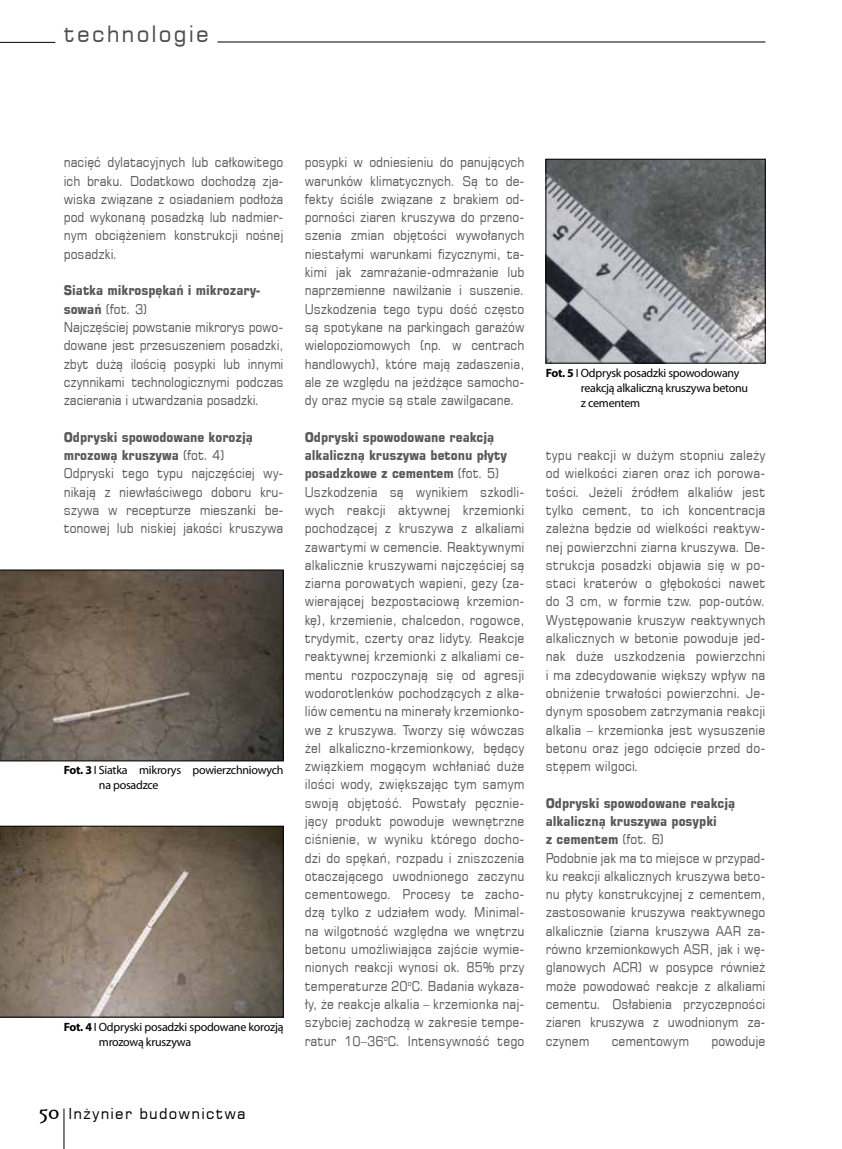
<style>
.page{position:relative;width:842px;height:1149px;background:#fff}
.page>*{position:absolute;margin:0;border:0;box-sizing:border-box;transform-origin:0 0}
.t1{font:22.5px "Square 721 TL";letter-spacing:.095em;color:#4d4d4f}
.t2{font:15px "Square 721 TL";letter-spacing:.08em;color:#000}
.t3{font:13.5px/18.3px "Square 721 TL";letter-spacing:.01em;color:#58595b;text-align:justify;scale:.9 1}
.t4{font:13.5px/18.3px "Square 721 TL";letter-spacing:-.01em;color:#58595b;scale:.9 1}
.t5{font:12px/15px "Myriad Pro";letter-spacing:-.02em;color:#000}
.s1{font-weight:700}
.s2{font-family:"High Tower Text";font-size:24px}
</style>
<div class="page">
<hr style="left:64px;top:1108px;width:1px;height:40px;background:#000">
<hr style="left:0;top:42px;width:55px;height:1px;background:#000">
<hr style="left:217px;top:42px;width:548px;height:1px;background:#000">
<svg style="left:0;top:569px;width:283px;height:191px;background:#655a4e"></svg>
<svg style="left:0;top:825px;width:283px;height:191px;background:#7f7263"></svg>
<img style="left:548px;top:161px;width:215px;height:200px">
<div style="left:546px;top:159px;width:219px;height:204px;border:1px solid #000"></div>
<h1 class="t1" style="left:64px;top:20px;width:147px">technologie</h1>
<p class="t3" style="left:64px;top:153px;width:246px">nacięć dylatacyjnych lub całkowitego ich braku. Dodatkowo dochodzą zja&shy;wiska związane z osiadaniem podłoża pod wykonaną posadzką lub nadmier&shy;nym obciążeniem konstrukcji nośnej posadzki.</p>
<p class="t4" style="left:64px;top:281px;width:246px"><span class="s1">Siatka mikrospękań i mikrozary&shy;sowań</span> (fot. 3)<br>Najczęściej powstanie mikrorys powo&shy;dowane jest przesuszeniem posadzki, zbyt dużą ilością posypki lub innymi czynnikami technologicznymi podczas zacierania i utwardzania posadzki.</p>
<p class="t3" style="left:64px;top:427px;width:246px;text-align:left"><span class="s1">Odpryski spowodowane korozją mrozową kruszywa</span> (fot. 4)<br>Odpryski tego typu najczęściej wy&shy;nikają z niewłaściwego doboru kru&shy;szywa w recepturze mieszanki be&shy;tonowej lub niskiej jakości kruszywa</p>
<p class="t5" style="left:99px;top:762px;width:186px;text-indent:-35px"><span class="s1">Fot. 3</span> Ι Siatka mikrorys powierzchniowych na posadzce</p>
<p class="t5" style="left:99px;top:1018px;width:186px;text-indent:-35px"><span class="s1">Fot. 4</span> Ι Odpryski posadzki spodowane korozją mrozową kruszywa</p>
<p class="t3" style="left:305px;top:153px;width:246px">posypki w odniesieniu do panujących warunków klimatycznych. Są to de&shy;fekty ściśle związane z brakiem od&shy;porności ziaren kruszywa do przeno&shy;szenia zmian objętości wywołanych niestałymi warunkami fizycznymi, ta&shy;kimi jak zamrażanie-odmrażanie lub naprzemienne nawilżanie i suszenie.<br>Uszkodzenia tego typu dość często są spotykane na parkingach garażów wielopoziomowych (np. w centrach handlowych), które mają zadaszenia, ale ze względu na jeżdżące samocho&shy;dy oraz mycie są stale zawilgacane.</p>
<p class="t3" style="left:305px;top:427px;width:246px;text-align:left"><span class="s1">Odpryski spowodowane reakcją alkaliczną kruszywa betonu płyty posadzkowe z cementem</span> (fot. 5)<br>Uszkodzenia są wynikiem szkodli&shy;wych reakcji aktywnej krzemionki pochodzącej z kruszywa z alkaliami zawartymi w cemencie. Reaktywnymi alkalicznie kruszywami najczęściej są ziarna porowatych wapieni, gezy (za&shy;wierającej bezpostaciową krzemion&shy;kę), krzemienie, chalcedon, rogowce, trydymit, czerty oraz lidyty. Reakcje reaktywnej krzemionki z alkaliami ce&shy;mentu rozpoczynają się od agresji wodorotlenków pochodzących z alka&shy;liów cementu na minerały krzemionko&shy;we z kruszywa. Tworzy się wówczas żel alkaliczno-krzemionkowy, będący związkiem mogącym wchłaniać duże ilości wody, zwiększając tym samym swoją objętość. Powstały pęcznie&shy;jący produkt powoduje wewnętrzne ciśnienie, w wyniku którego docho&shy;dzi do spękań, rozpadu i zniszczenia otaczającego uwodnionego zaczynu cementowego. Procesy te zacho&shy;dzą tylko z udziałem wody. Minimal&shy;na wilgotność względna we wnętrzu betonu umożliwiająca zajście wymie&shy;nionych reakcji wynosi ok. 85% przy temperaturze 20<sup>o</sup>C. Badania wykaza&shy;ły, że reakcje alkalia – krzemionka naj&shy;szybciej zachodzą w zakresie tempe&shy;ratur 10–36<sup>o</sup>C. Intensywność tego</p>
<p class="t5" style="left:581px;top:365px;width:169px;text-indent:-35px"><span class="s1">Fot. 5</span> Ι Odprysk posadzki spowodowany reakcją alkaliczną kruszywa betonu z cementem</p>
<p class="t3" style="left:546px;top:445px;width:246px">typu reakcji w dużym stopniu zależy od wielkości ziaren oraz ich porowa&shy;tości. Jeżeli źródłem alkaliów jest tylko cement, to ich koncentracja zależna będzie od wielkości reaktyw&shy;nej powierzchni ziarna kruszywa. De&shy;strukcja posadzki objawia się w po&shy;staci kraterów o głębokości nawet do 3 cm, w formie tzw. pop-outów.<br>Występowanie kruszyw reaktywnych alkalicznych w betonie powoduje jed&shy;nak duże uszkodzenia powierzchni i ma zdecydowanie większy wpływ na obniżenie trwałości powierzchni. Je&shy;dynym sposobem zatrzymania reakcji alkalia – krzemionka jest wysuszenie betonu oraz jego odcięcie przed do&shy;stępem wilgoci.</p>
<p class="t3" style="left:546px;top:793px;width:246px;text-align:left"><span class="s1">Odpryski spowodowane reakcją alkaliczną kruszywa posypki<br>z cementem</span> (fot. 6)<br>Podobnie jak ma to miejsce w przypad&shy;ku reakcji alkalicznych kruszywa beto&shy;nu płyty konstrukcyjnej z cementem, zastosowanie kruszywa reaktywnego alkalicznie (ziarna kruszywa AAR za&shy;równo krzemionkowych ASR, jak i wę&shy;glanowych ACR) w posypce również może powodować reakcje z alkaliami cementu. Osłabienia przyczepności ziaren kruszywa z uwodnionym za&shy;czynem</p>
<p class="t3" style="left:612px;top:1030px;width:87px">cementowym</p>
<p class="t3" style="left:711px;top:1030px;width:62px">powoduje</p>
<p class="t2" style="left:39px;top:1103px;width:208px"><span class="s2">50</span> Inżynier budownictwa</p>
</div>
